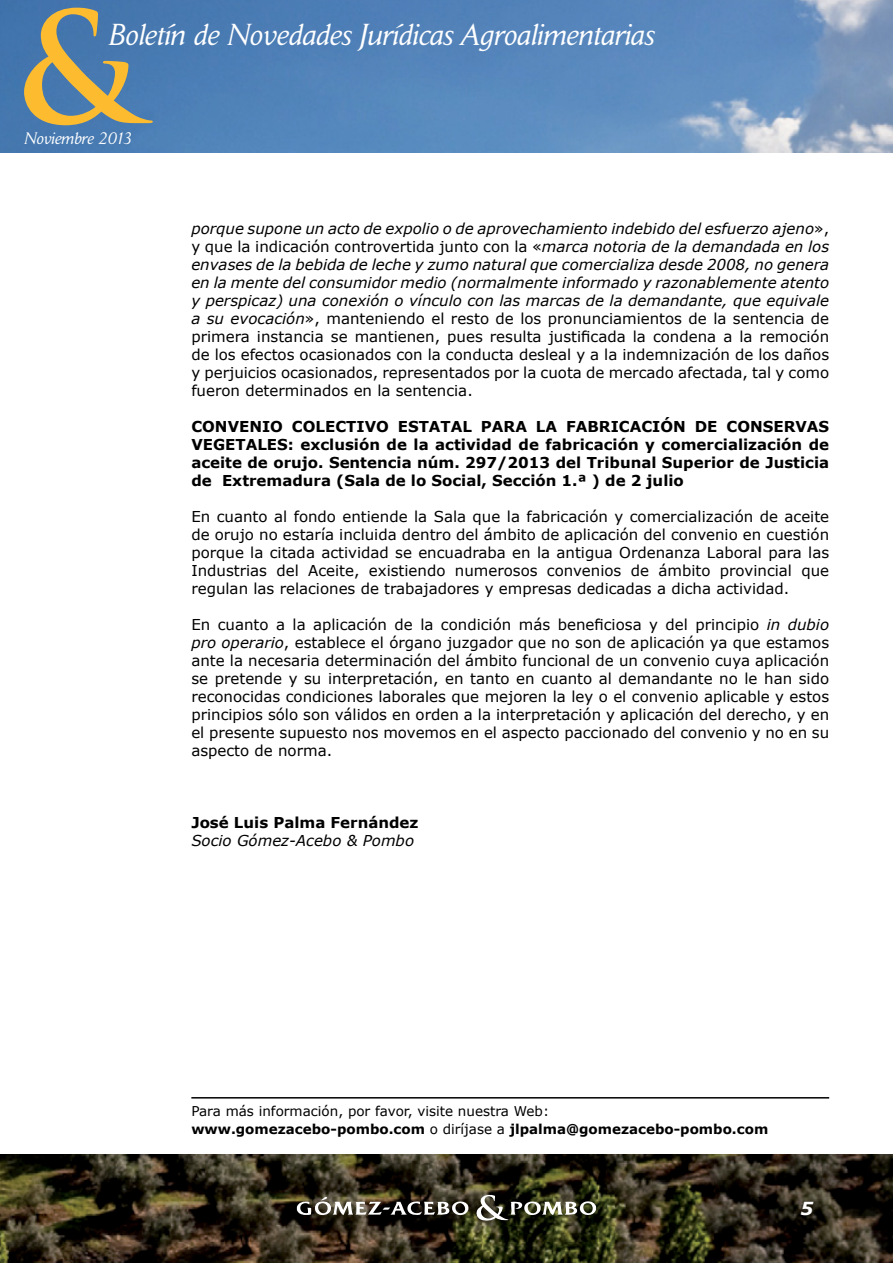
<style>
.page{position:relative;width:893px;height:1263px;background:#fff}
.page>*{position:absolute;margin:0;border:0;box-sizing:border-box;transform-origin:0 0}
.t1{font:700 150px "Trajan Pro";color:#fdbb30}
.t2{font:italic 30px "Daily News BQ";color:#fff}
.t3{font:italic 700 18px "Verdana";color:#fff}
.t4{font:italic 16.5px "Daily News BQ";color:#fff}
.t5{font:15px/18px "Verdana";color:#000;text-align:justify}
.t6{font:700 15px/18px "Verdana";color:#000;text-align:justify}
.t7{font:italic 15px "Verdana";color:#000}
.t8{font:13.5px/18px "Verdana";color:#000}
.s1{font-style:italic}
.s2{font-weight:700}
</style>
<div class="page">
<img style="left:0;top:1154px;width:893px;height:109px">
<img style="left:0;top:0;width:893px;height:152px">
<img style="left:297px;top:1195px;width:299px;height:26px">
<hr style="left:191px;top:1097px;width:638px;height:1px;background:#000">
<h1 class="t1" style="left:15px;top:-25px;width:126px">&amp;</h1>
<h2 class="t2" style="left:108px;top:17px;width:547px">Boletín de Novedades Jurídicas Agroalimentarias</h2>
<p class="t4" style="left:24px;top:129px;width:109px">Noviembre 2013</p>
<p class="t5" style="left:191px;top:219px;width:639px"><span class="s1">porque supone un acto de expolio o de aprovechamiento indebido del esfuerzo ajeno</span>», y que la indicación controvertida junto con la «<span class="s1">marca notoria de la demandada en los envases de la bebida de leche y zumo natural que comercializa desde 2008, no genera en la mente del consumidor medio (normalmente informado y razonablemente atento y perspicaz) una conexión o vínculo con las marcas de la demandante, que equivale a su evocación</span>», manteniendo el resto de los pronunciamientos de la sentencia de primera instancia se mantienen, pues resulta justificada la condena a la remoción de los efectos ocasionados con la conducta desleal y a la indemnización de los daños y perjuicios ocasionados, representados por la cuota de mercado afectada, tal y como fueron determinados en la sentencia.</p>
<p class="t6" style="left:191px;top:417px;width:639px">CONVENIO COLECTIVO ESTATAL PARA LA FABRICACIÓN DE CONSERVAS VEGETALES: exclusión de la actividad de fabricación y comercialización de aceite de orujo. Sentencia núm. 297/2013 del Tribunal Superior de Justicia de Extremadura (Sala de lo Social, Sección 1.ª ) de 2 julio</p>
<p class="t5" style="left:191px;top:507px;width:639px">En cuanto al fondo entiende la Sala que la fabricación y comercialización de aceite de orujo no estaría incluida dentro del ámbito de aplicación del convenio en cuestión porque la citada actividad se encuadraba en la antigua Ordenanza Laboral para las Industrias del Aceite, existiendo numerosos convenios de ámbito provincial que regulan las relaciones de trabajadores y empresas dedicadas a dicha actividad.</p>
<p class="t5" style="left:191px;top:615px;width:639px">En cuanto a la aplicación de la condición más beneficiosa y del principio <span class="s1">in dubio pro operario</span>, establece el órgano juzgador que no son de aplicación ya que estamos ante la necesaria determinación del ámbito funcional de un convenio cuya aplicación se pretende y su interpretación, en tanto en cuanto al demandante no le han sido reconocidas condiciones laborales que mejoren la ley o el convenio aplicable y estos principios sólo son válidos en orden a la interpretación y aplicación del derecho, y en el presente supuesto nos movemos en el aspecto paccionado del convenio y no en su aspecto de norma.</p>
<p class="t6" style="left:191px;top:813px;width:229px">José Luis Palma Fernández</p>
<p class="t7" style="left:191px;top:830px;width:224px">Socio Gómez-Acebo &amp; Pombo</p>
<p class="t8" style="left:191px;top:1102px;width:578px">Para más información, por favor, visite nuestra Web: <span class="s2">www.gomezacebo-pombo.com</span> o diríjase a <span class="s2">jlpalma@gomezacebo-pombo.com</span></p>
<p class="t3" style="left:800px;top:1195px;width:14px">5</p>
</div>
